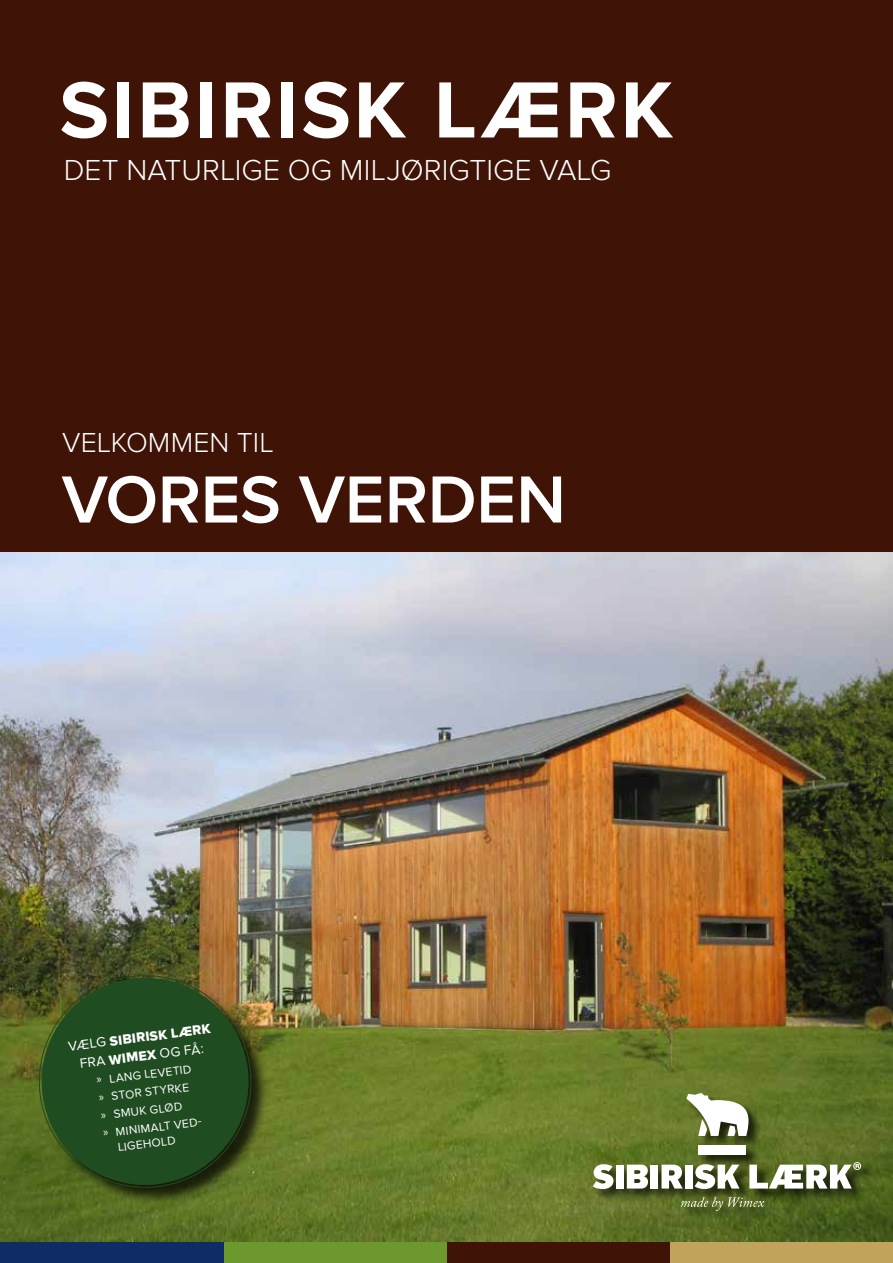
<style>
.page{position:relative;width:893px;height:1263px;background:#fff}
.page>*{position:absolute;margin:0;border:0;box-sizing:border-box;transform-origin:0 0}
.t1{font:700 82.5px "Proxima Nova";letter-spacing:.035em;color:#fff}
.t2{font:600 69px "Proxima Nova";letter-spacing:-.005em;color:#fff}
.t3{font:300 30px "Proxima Nova";letter-spacing:.005em;color:#fff}
.t4{font:300 28.5px "Proxima Nova";color:#fff}
.t5{font:13.95px "Proxima Nova Extrabld";color:#fff}
.t6{font:13.95px "Proxima Nova";color:#fff}
.t7{font:12px/17.9px "Proxima Nova";color:#fff}
.s1{font-family:"Proxima Nova"}
.s2{font-family:"Proxima Nova Extrabld"}
.s3{font-family:"Myriad Pro"}
</style>
<div class="page">
<div style="left:0;top:0;width:893px;height:553px;background:#3f1406"></div>
<div style="left:670px;top:1242px;width:223px;height:21px;background:#c1a45c"></div>
<div style="left:446px;top:1242px;width:224px;height:21px;background:#3f1406"></div>
<div style="left:223px;top:1242px;width:223px;height:21px;background:#6d982e"></div>
<div style="left:0;top:1242px;width:223px;height:21px;background:#102c66"></div>
<img style="left:0;top:553px;width:893px;height:689px">
<div style="left:593px;top:1093px;width:281px;height:131px;background:#000;opacity:.75"></div>
<svg style="left:681px;top:1197px;width:83px;height:14px"></svg>
<svg style="left:686px;top:1093px;width:62px;height:43px"></svg>
<div style="left:698px;top:1145px;width:48px;height:10px;background:#fff"></div>
<svg style="left:593px;top:1164px;width:20px;height:25px"></svg>
<div style="left:616px;top:1164px;width:7px;height:24px;background:#fff"></div>
<svg style="left:627px;top:1164px;width:21px;height:24px"></svg>
<div style="left:651px;top:1164px;width:7px;height:24px;background:#fff"></div>
<svg style="left:661px;top:1164px;width:22px;height:24px"></svg>
<div style="left:685px;top:1164px;width:8px;height:24px;background:#fff"></div>
<svg style="left:694px;top:1164px;width:45px;height:25px"></svg>
<svg style="left:749px;top:1162px;width:112px;height:26px"></svg>
<div style="left:41px;top:977px;width:229px;height:229px;background:#000;opacity:.75"></div>
<svg style="left:33px;top:969px;width:224px;height:224px;background:#565e24"></svg>
<svg style="left:37px;top:973px;width:216px;height:216px;background:#2d4f21"></svg>
<h1 class="t1" style="left:60px;top:62px;width:615px">SIBIRISK LÆRK</h1>
<h3 class="t3" style="left:64px;top:153px;width:549px">DET NATURLIGE OG MI LJØRIGTIGE VALG</h3>
<h3 class="t4" style="left:62px;top:426px;width:210px">VELKOMMEN TIL</h3>
<h2 class="t2" style="left:62px;top:460px;width:506px">VORES VERDEN</h2>
<p class="t5" style="left:67px;top:1038px;width:145px;rotate:-7deg"><span class="s1">VÆLG</span> Sibirisk Lærk</p>
<p class="t6" style="left:79px;top:1055px;width:126px;rotate:-7deg">FRA <span class="s2">Wimex</span> OG FÅ:</p>
<p class="t7" style="left:96px;top:1071px;width:103px;rotate:-7deg"><span class="s3">»</span> LANG LEV ETID <span class="s3">»</span> STOR STYRKE<br><span class="s3">»</span> SMUK GLØD<br><span class="s3">»</span> MINIMALT V ED-</p>
<p class="t7" style="left:117px;top:1139px;width:60px;rotate:-7deg">LIGEHOLD</p>
</div>
